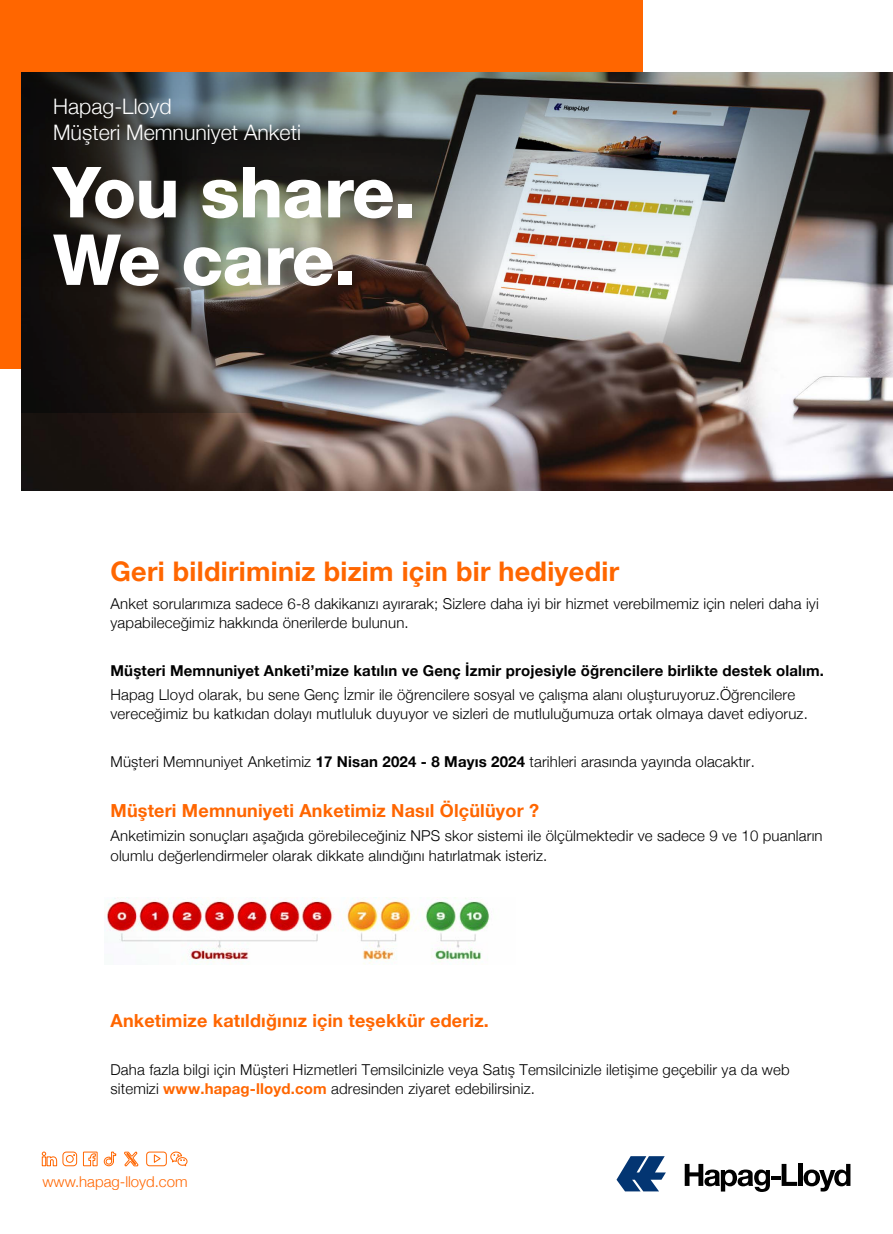
<style>
.page{position:relative;width:893px;height:1234px;background:#fff}
.page>*{position:absolute;margin:0;border:0;box-sizing:border-box;transform-origin:0 0}
.t1{font:800 70.5px/67.5px "Helvetica Neue LT Pro";letter-spacing:-.01em;color:#fff}
.t2{font:700 27px "Helvetica Neue";letter-spacing:.01em;color:#f60}
.t3{font:300 21.3px/25.7px "Helvetica Neue";color:#fff}
.t4{font:700 18px "Helvetica Neue";letter-spacing:.01em;color:#f60}
.t5{font:300 15px/19.5px "Helvetica Neue";letter-spacing:.01em;color:#000}
.t6{font:700 15px "Helvetica Neue";letter-spacing:.01em;color:#000}
.t7{font:300 15px "Helvetica Neue";color:#f60}
.s1{font-weight:700}
.s2{font-weight:700;color:#f60}
</style>
<div class="page">
<div style="left:0;top:0;width:642px;height:368px;background:#f60"></div>
<img style="left:21px;top:288px;width:872px;height:202px">
<img style="left:342px;top:72px;width:551px;height:216px">
<img style="left:21px;top:72px;width:321px;height:340px">
<svg style="left:616px;top:1156px;width:50px;height:35px"></svg>
<svg style="left:685px;top:1163px;width:112px;height:28px"></svg>
<div style="left:798px;top:1163px;width:5px;height:22px;background:#000"></div>
<svg style="left:803px;top:1163px;width:47px;height:28px"></svg>
<svg style="left:42px;top:1151px;width:146px;height:15px"></svg>
<img style="left:104px;top:897px;width:386px;height:66px">
<h3 class="t3" style="left:53px;top:92px;width:249px">Hapag-Lloyd<br>Müşteri Memnuniyet Anketi</h3>
<h1 class="t1" style="left:53px;top:158px;width:365px">You share.<br>We care.</h1>
<h2 class="t2" style="left:111px;top:550px;width:510px">Geri bildiriminiz bizim için bir hediyedir</h2>
<p class="t5" style="left:111px;top:592px;width:710px">Anket sorularımıza sadece 6-8 dakikanızı ayırarak; Sizlere daha iyi bir hizmet verebilmemiz için neleri daha iyi yapabileceğimiz hakkında önerilerde bulunun.</p>
<p class="t6" style="left:111px;top:658px;width:715px">Müşteri Memnuniyet Anketi’mize katılın ve Genç İzmir projesiyle öğrencilere birlikte destek olalım.</p>
<p class="t5" style="left:111px;top:683px;width:699px">Hapag Lloyd olarak, bu sene Genç İzmir ile öğrencilere sosyal ve çalışma alanı oluşturuyoruz.Öğrencilere vereceğimiz bu katkıdan dolayı mutluluk duyuyor ve sizleri de mutluluğumuza ortak olmaya davet ediyoruz.</p>
<p class="t5" style="left:111px;top:750px;width:646px">Müşteri Memnuniyet Anketimiz <span class="s1">17 Nisan 2024 - 8 Mayıs 2024</span> tarihleri arasında yayında olacaktır.</p>
<p class="t4" style="left:111px;top:796px;width:430px">Müşteri Memnuniyeti Anketimiz Nasıl Ölçülüyor ?</p>
<p class="t5" style="left:111px;top:824px;width:714px">Anketimizin sonuçları aşağıda görebileceğiniz NPS skor sistemi ile ölçülmektedir ve sadece 9 ve 10 puanların olumlu değerlendirmeler olarak dikkate alındığını hatırlatmak isteriz.</p>
<p class="t4" style="left:111px;top:1006px;width:380px">Anketimize katıldığınız için teşekkür ederiz.</p>
<p class="t5" style="left:111px;top:1058px;width:681px">Daha fazla bilgi için Müşteri Hizmetleri Temsilcinizle veya Satış Temsilcinizle iletişime geçebilir ya da web sitemizi <span class="s2">www.hapag-lloyd.com</span> adresinden ziyaret edebilirsiniz.</p>
<p class="t7" style="left:43px;top:1169px;width:147px">www.hapag-lloyd.com</p>
</div>
